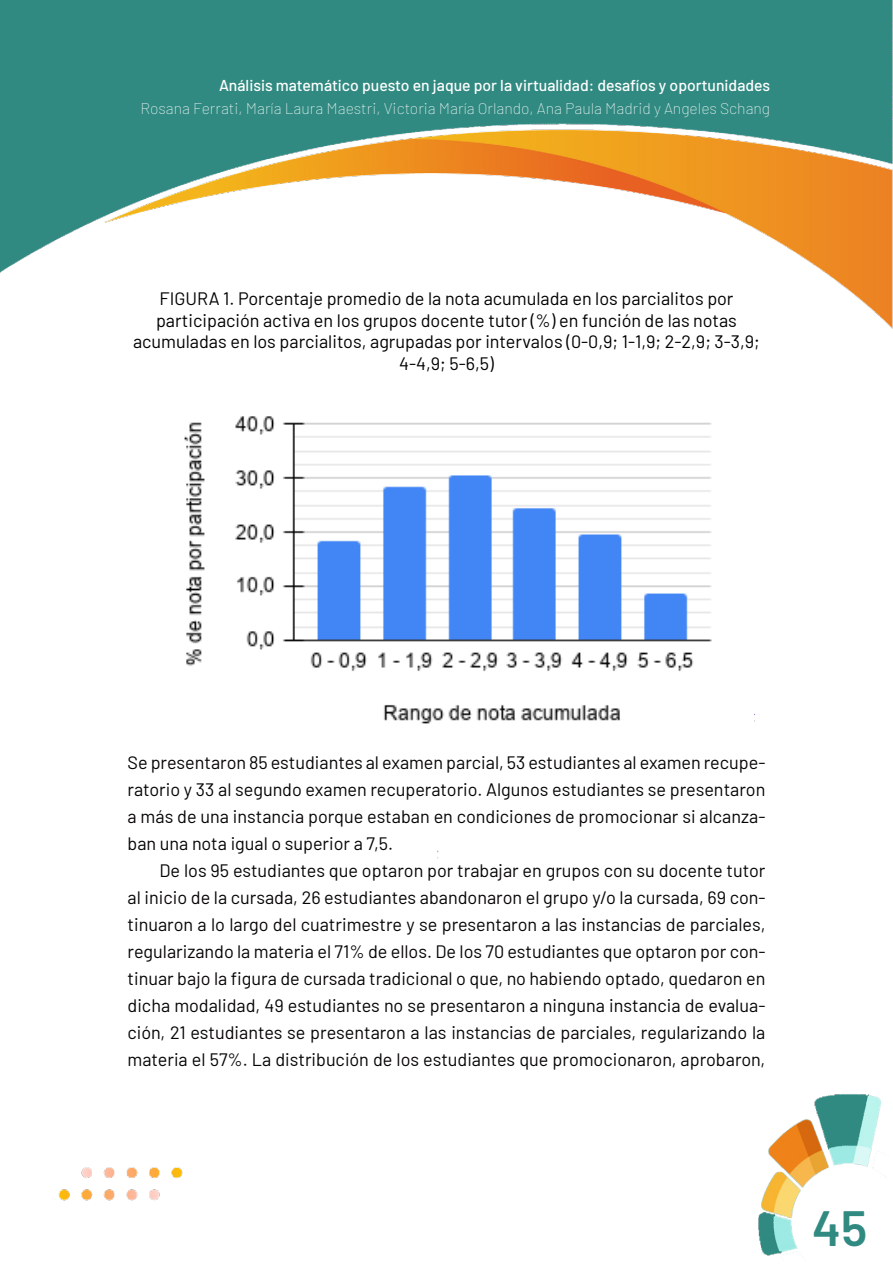
<style>
.page{position:relative;width:893px;height:1276px;background:#fff}
.page>*{position:absolute;margin:0;border:0;box-sizing:border-box;transform-origin:0 0}
.t1{font:600 49.5px "Barlow";color:#318a81}
.Párrafo{font:18px/27px "Barlow";color:#060405;text-align:justify}
.Imágenes_y_epígrafes{font:18px/21.6px "Barlow";color:#000;text-align:center}
.t2{font:100 15.75px "Barlow";color:#fff}
.t3{font:500 15.75px "Barlow";color:#fff}
</style>
<div class="page">
<img style="left:0;top:0;width:893px;height:1256px">
<img style="left:166px;top:395px;width:561px;height:347px">
<p class="t3" style="left:219px;top:74px;width:553px">Análisis matemático puesto en jaque por la virtualidad: desafíos y oportunidades</p>
<p class="t2" style="left:140px;top:97px;width:631px">Rosana Ferrati, María Laura Maestri, Victoria María Orlando, Ana Paula Madrid y Angeles Schang</p>
<p class="Imágenes_y_epígrafes" style="left:133px;top:286px;width:628px">FIGURA 1. Porcentaje promedio de la nota acumulada en los parcialitos por participación activa en los grupos docente tutor (%) en función de las notas acumuladas en los parcialitos, agrupadas por intervalos (0-0,9; 1-1,9; 2-2,9; 3-3,9; 4-4,9; 5-6,5)</p>
<p class="Párrafo" style="left:128px;top:748px;width:639px">Se presentaron 85 estudiantes al examen parcial, 53 estudiantes al examen recupe&shy;ratorio y 33 al segundo examen recuperatorio. Algunos estudiantes se presentaron a más de una instancia porque estaban en condiciones de promocionar si alcanza&shy;ban una nota igual o superior a 7,5.</p>
<p class="Párrafo" style="left:128px;top:856px;width:639px;text-indent:32px">De los 95 estudiantes que optaron por trabajar en grupos con su docente tutor al inicio de la cursada, 26 estudiantes abandonaron el grupo y/o la cursada, 69 con&shy;tinuaron a lo largo del cuatrimestre y se presentaron a las instancias de parciales, regularizando la materia el 71% de ellos. De los 70 estudiantes que optaron por con&shy;tinuar bajo la figura de cursada tradicional o que, no habiendo optado, quedaron en dicha modalidad, 49 estudiantes no se presentaron a ninguna instancia de evalua&shy;ción, 21 estudiantes se presentaron a las instancias de parciales, regularizando la materia el 57%. La distribución de los estudiantes que promocionaron, aprobaron,</p>
<h1 class="t1" style="left:812px;top:1191px;width:57px">45</h1>
</div>
